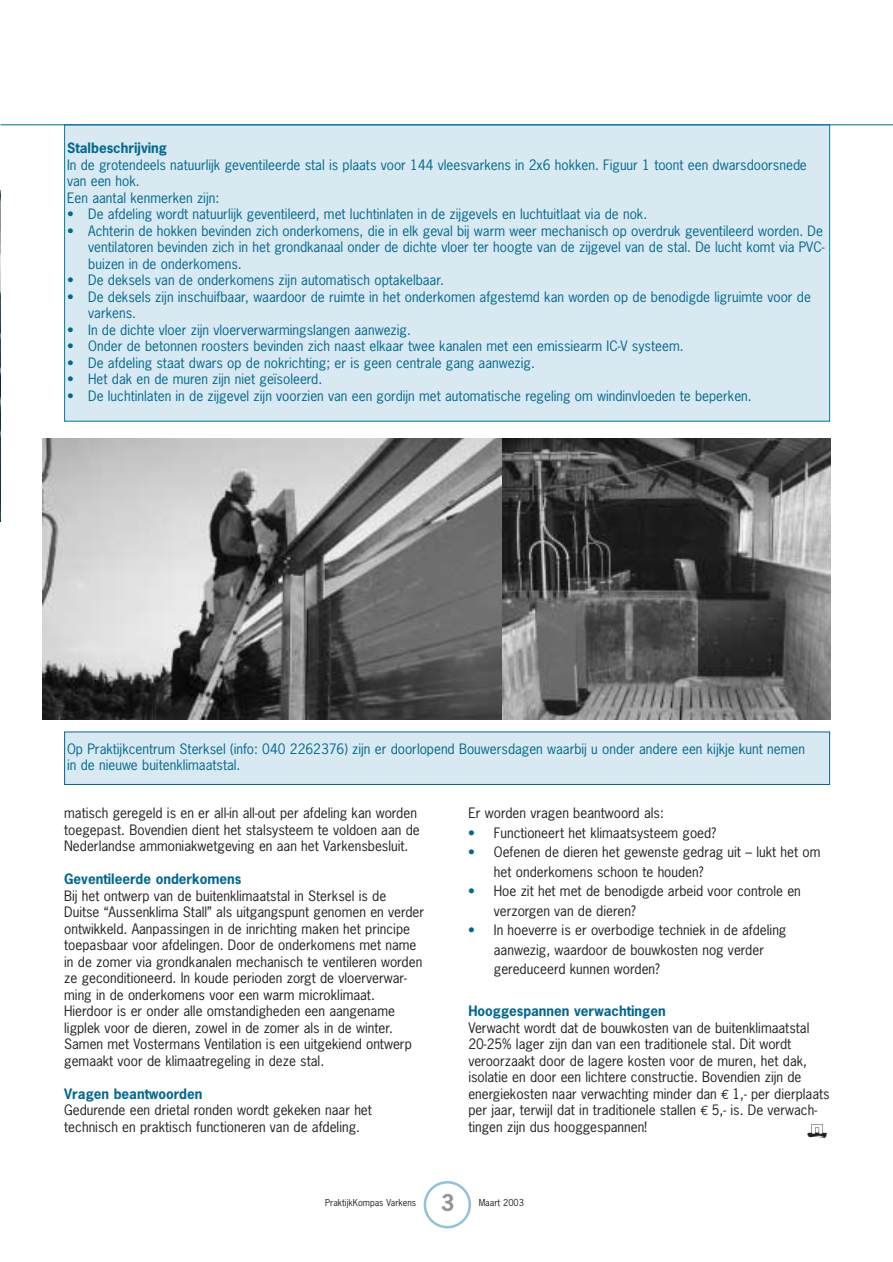
<style>
.page{position:relative;width:893px;height:1262px;background:#fff}
.page>*{position:absolute;margin:0;border:0;box-sizing:border-box;transform-origin:0 0}
.t1{font:700 21.75px "News Gothic";color:#939598}
.t2{font:13.5px/16.5px "News Gothic";color:#231f20}
.t3{font:13.5px/16.5px "News Gothic";color:#00688f}
.t4{font:700 13.5px "News Gothic";color:#00688f}
.t5{font:9px "News Gothic";color:#231f20}
.s1{font-weight:700;color:#00688f}
.s2{font-family:"Euro Mono"}
</style>
<div class="page">
<svg style="left:807px;top:1124px;width:20px;height:13px"></svg>
<svg style="left:423px;top:1181px;width:48px;height:47px"></svg>
<img style="left:0;top:191px;width:1px;height:330px">
<div style="left:65px;top:732px;width:764px;height:52px;background:#d8e9f1"></div>
<div style="left:64px;top:731px;width:766px;height:54px;border:1px solid #00688f"></div>
<div style="left:65px;top:125px;width:764px;height:296px;background:#d8e9f1"></div>
<img style="left:43px;top:438px;width:459px;height:281px">
<img style="left:502px;top:438px;width:328px;height:281px">
<hr style="left:0;top:124px;width:892px;height:1px;background:#00688f">
<p class="t4" style="left:67px;top:143px;width:101px">Stalbeschrijving</p>
<p class="t3" style="left:67px;top:157px;width:741px">In de grotendeels natuurlijk geventileerde stal is plaats voor 144 vleesvarkens in 2x6 hokken. Figuur 1 toont een dwarsdoorsnede van een hok.<br>Een aantal kenmerken zijn:</p>
<p class="t3" style="left:67px;top:207px;width:581px">• De afdeling wordt natuurlijk geventileerd, met luchtinlaten in de zijgevels en luchtuitlaat via de nok.</p>
<p class="t3" style="left:88px;top:223px;width:737px;text-align:justify;text-indent:-21px">• Achterin de hokken bevinden zich onderkomens, die in elk geval bij warm weer mechanisch op overdruk geventileerd worden. De ventilatoren bevinden zich in het grondkanaal onder de dichte vloer ter hoogte van de zijgevel van de stal. De lucht komt via PVC&shy;buizen in de onderkomens.</p>
<p class="t3" style="left:67px;top:273px;width:378px">• De deksels van de onderkomens zijn automatisch optakelbaar.</p>
<p class="t3" style="left:88px;top:289px;width:724px;text-indent:-21px">• De deksels zijn inschuifbaar, waardoor de ruimte in het onderkomen afgestemd kan worden op de benodigde ligruimte voor de varkens.</p>
<p class="t3" style="left:67px;top:322px;width:345px">• In de dichte vloer zijn vloerverwarmingslangen aanwezig.</p>
<p class="t3" style="left:67px;top:339px;width:618px">• Onder de betonnen roosters bevinden zich naast elkaar twee kanalen met een emissiearm IC-V systeem.</p>
<p class="t3" style="left:67px;top:355px;width:469px">• De afdeling staat dwars op de nokrichting; er is geen centrale gang aanwezig.</p>
<p class="t3" style="left:67px;top:372px;width:257px">• Het dak en de muren zijn niet geïsoleerd.</p>
<p class="t3" style="left:67px;top:388px;width:686px">• De luchtinlaten in de zijgevel zijn voorzien van een gordijn met automatische regeling om windinvloeden te beperken.</p>
<p class="t3" style="left:67px;top:741px;width:739px">Op Praktijkcentrum Sterksel (info: 040 2262376) zijn er doorlopend Bouwersdagen waarbij u onder andere een kijkje kunt nemen in de nieuwe buitenklimaatstal.</p>
<p class="t2" style="left:64px;top:806px;width:357px">matisch geregeld is en er all-in all-out per afdeling kan worden toegepast. Bovendien dient het stalsysteem te voldoen aan de<br>Nederlandse ammoniakwetgeving en aan het Varkensbesluit.</p>
<p class="t4" style="left:64px;top:873px;width:179px">Geventileerde onderkomens</p>
<p class="t2" style="left:64px;top:888px;width:361px">Bij het ontwerp van de buitenklimaatstal in Sterksel is de Duitse “Aussenklima Stall” als uitgangspunt genomen en verder ontwikkeld. Aanpassingen in de inrichting maken het principe toepasbaar voor afdelingen. Door de onderkomens met name in de zomer via grondkanalen mechanisch te ventileren worden ze geconditioneerd. In koude perioden zorgt de vloerverwar&shy;ming in de onderkomens voor een warm microklimaat.<br>Hierdoor is er onder alle omstandigheden een aangename ligplek voor de dieren, zowel in de zomer als in de winter.<br>Samen met Vostermans Ventilation is een uitgekiend ontwerp gemaakt voor de klimaatregeling in deze stal.</p>
<p class="t4" style="left:64px;top:1088px;width:140px">Vragen beantwoorden</p>
<p class="t2" style="left:64px;top:1103px;width:309px">Gedurende een drietal ronden wordt gekeken naar het technisch en praktisch functioneren van de afdeling.</p>
<p class="t2" style="left:468px;top:806px;width:197px">Er worden vragen beantwoord als:</p>
<p class="t2" style="left:468px;top:825px;width:249px"><span class="s1">•</span> Functioneert het klimaatsysteem goed?</p>
<p class="t2" style="left:494px;top:843px;width:328px;line-height:19.5px;text-indent:-26px"><span class="s1">•</span> Oefenen de dieren het gewenste gedrag uit – lukt het om het onderkomens schoon te houden?</p>
<p class="t2" style="left:494px;top:882px;width:308px;line-height:19.5px;text-indent:-26px"><span class="s1">•</span> Hoe zit het met de benodigde arbeid voor controle en verzorgen van de dieren?</p>
<p class="t2" style="left:494px;top:921px;width:294px;line-height:19.5px;text-indent:-26px"><span class="s1">•</span> In hoeverre is er overbodige techniek in de afdeling aanwezig, waardoor de bouwkosten nog verder gereduceerd kunnen worden?</p>
<p class="t4" style="left:468px;top:1005px;width:199px">Hooggespannen verwachtingen</p>
<p class="t2" style="left:468px;top:1020px;width:363px">Verwacht wordt dat de bouwkosten van de buitenklimaatstal 20-25% lager zijn dan van een traditionele stal. Dit wordt veroorzaakt door de lagere kosten voor de muren, het dak, isolatie en door een lichtere constructie. Bovendien zijn de energiekosten naar verwachting minder dan <span class="s2">€</span> 1,- per dierplaats per jaar, terwijl dat in traditionele stallen <span class="s2">€</span> 5,- is. De verwach&shy;tingen zijn dus hooggespannen!</p>
<h1 class="t1" style="left:440px;top:1194px;width:15px">3</h1>
<p class="t5" style="left:325px;top:1199px;width:92px">PraktijkKompas Varkens</p>
<p class="t5" style="left:478px;top:1199px;width:47px">Maart 2003</p>
</div>
